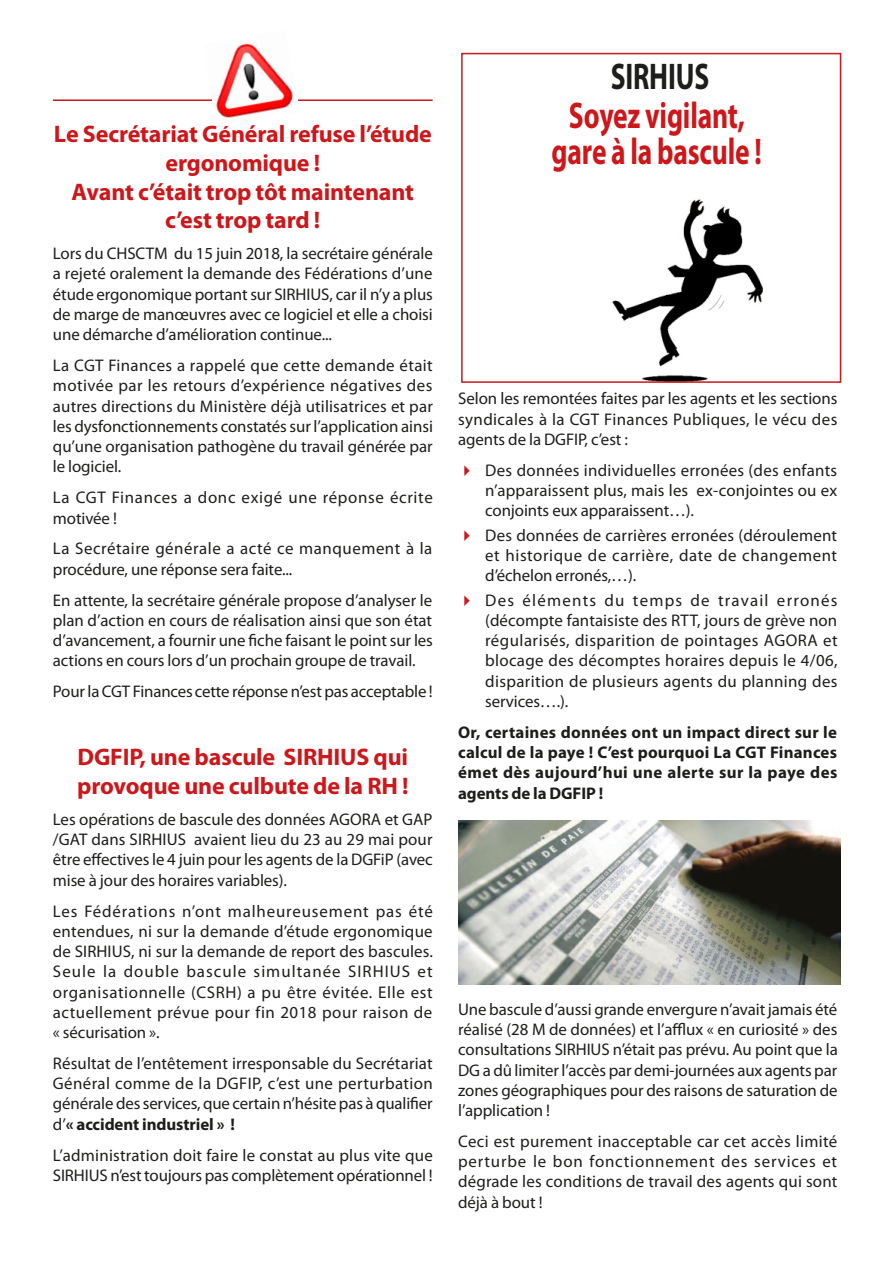
<style>
.page{position:relative;width:893px;height:1263px;background:#fff}
.page>*{position:absolute;margin:0;border:0;box-sizing:border-box;transform-origin:0 0}
.t1{font:700 37.2px "Myriad Pro";letter-spacing:-.005em;color:#cd171a;scale:.74 1}
.t2{font:700 37.2px "Myriad Pro";letter-spacing:-.005em;color:#1d1d1b;scale:.74 1}
.t3{font:700 24px/28.8px "Myriad Pro";letter-spacing:-.005em;color:#cd171a;text-align:center}
.t4{font:16.8px/20.2px "Myriad Pro";letter-spacing:-.005em;color:#1d1d1b;text-align:justify}
.t5{font:700 16.8px/20.2px "Myriad Pro";letter-spacing:.025em;color:#1d1d1b;text-align:justify}
.t6{font:16.8px/20.2px "Myriad Pro";letter-spacing:.025em;color:#1d1d1b}
.t7{font:16.8px/20.2px "Myriad Pro";letter-spacing:.04em;color:#1d1d1b}
.s1{font-weight:700}
.s2{color:#cd171a}
</style>
<div class="page">
<img style="left:612px;top:199px;width:152px;height:181px">
<div style="left:461px;top:53px;width:380px;height:330px;border:2px solid #cd171a"></div>
<hr style="left:53px;top:99px;width:380px;height:2px;background:#cd171a">
<img style="left:202px;top:43px;width:98px;height:75px">
<img style="left:458px;top:821px;width:382px;height:164px">
<p class="t3" style="left:54px;top:119px;width:379px">Le Secrétariat Général refuse l’étude ergonomique !</p>
<p class="t3" style="left:72px;top:176px;width:344px">Avant c’était trop tôt maintenant c’est trop tard !</p>
<p class="t4" style="left:53px;top:243px;width:382px">Lors du CHSCTM du 15 juin 2018, la secrétaire générale a rejeté oralement la demande des Fédérations d’une étude ergonomique portant sur SIRHIUS, car il n’y a plus de marge de manœuvres avec ce logiciel et elle a choisi une démarche d’amélioration continue...</p>
<p class="t4" style="left:53px;top:355px;width:382px">La CGT Finances a rappelé que cette demande était motivée par les retours d’expérience négatives des autres directions du Ministère déjà utilisatrices et par les dysfonctionnements constatés sur l’application ainsi qu’une organisation pathogène du travail générée par le logiciel.</p>
<p class="t7" style="left:53px;top:487px;width:381px">La CGT Finances a donc exigé une réponse écrite motivée !</p>
<p class="t6" style="left:53px;top:538px;width:381px">La Secrétaire générale a acté ce manquement à la procédure, une réponse sera faite...</p>
<p class="t4" style="left:53px;top:589px;width:382px">En attente, la secrétaire générale propose d’analyser le plan d’action en cours de réalisation ainsi que son état d’avancement, a fournir une fiche faisant le point sur les actions en cours lors d’un prochain groupe de travail.</p>
<p class="t4" style="left:53px;top:681px;width:381px">Pour la CGT Finances cette réponse n’est pas acceptable !</p>
<p class="t3" style="left:77px;top:742px;width:333px;text-align:left">DGFIP, une bascule SIRHIUS qui provoque une culbute de la RH !</p>
<p class="t4" style="left:53px;top:809px;width:381px">Les opérations de bascule des données AGORA et GAP /GAT dans SIRHIUS avaient lieu du 23 au 29 mai pour être effectives le 4 juin pour les agents de la DGFiP (avec mise à jour des horaires variables).</p>
<p class="t4" style="left:53px;top:900px;width:381px">Les Fédérations n’ont malheureusement pas été entendues, ni sur la demande d’étude ergonomique de SIRHIUS, ni sur la demande de report des bascules.<br>Seule la double bascule simultanée SIRHIUS et organisationnelle (CSRH) a pu être évitée. Elle est actuellement prévue pour fin 2018 pour raison de « sécurisation ».</p>
<p class="t4" style="left:53px;top:1053px;width:381px">Résultat de l’entêtement irresponsable du Secrétariat Général comme de la DGFIP, c’est une perturbation générale des services, que certain n’hésite pas à qualifier d’<span class="s1">« accident industriel » !</span></p>
<p class="t4" style="left:53px;top:1144px;width:381px">L’administration doit faire le constat au plus vite que<br>SIRHIUS n’est toujours pas complètement opérationnel !</p>
<p class="t2" style="left:611px;top:53px;width:135px">SIRHIUS</p>
<p class="t1" style="left:569px;top:92px;width:239px">Soyez vigilant,</p>
<p class="t1" style="left:552px;top:127px;width:285px">gare à la bascule !</p>
<p class="t4" style="left:458px;top:388px;width:381px">Selon les remontées faites par les agents et les sections syndicales à la CGT Finances Publiques, le vécu des agents de la DGFIP, c’est :</p>
<p class="t4" style="left:485px;top:460px;width:354px;text-indent:-27px"><span class="s2">✔</span> Des données individuelles erronées (des enfants n’apparaissent plus, mais les ex-conjointes ou ex conjoints eux apparaissent…).</p>
<p class="t4" style="left:485px;top:525px;width:354px;text-indent:-27px"><span class="s2">✔</span> Des données de carrières erronées (déroulement et historique de carrière, date de changement d’échelon erronés,…).</p>
<p class="t4" style="left:485px;top:590px;width:354px;text-indent:-27px"><span class="s2">✔</span> Des éléments du temps de travail erronés (décompte fantaisiste des RTT, jours de grève non régularisés, disparition de pointages AGORA et blocage des décomptes horaires depuis le 4/06, disparition de plusieurs agents du planning des services….).</p>
<p class="t5" style="left:458px;top:721px;width:381px">Or, certaines données ont un impact direct sur le calcul de la paye ! C’est pourquoi La CGT Finances émet dès aujourd’hui une alerte sur la paye des agents de la DGFIP !</p>
<p class="t4" style="left:458px;top:999px;width:381px">Une bascule d’aussi grande envergure n’avait jamais été réalisé (28 M de données) et l’afflux « en curiosité » des consultations SIRHIUS n’était pas prévu. Au point que la DG a dû limiter l’accès par demi-journées aux agents par zones géographiques pour des raisons de saturation de l’application !</p>
<p class="t4" style="left:458px;top:1131px;width:381px">Ceci est purement inacceptable car cet accès limité perturbe le bon fonctionnement des services et dégrade les conditions de travail des agents qui sont déjà à bout !</p>
</div>
